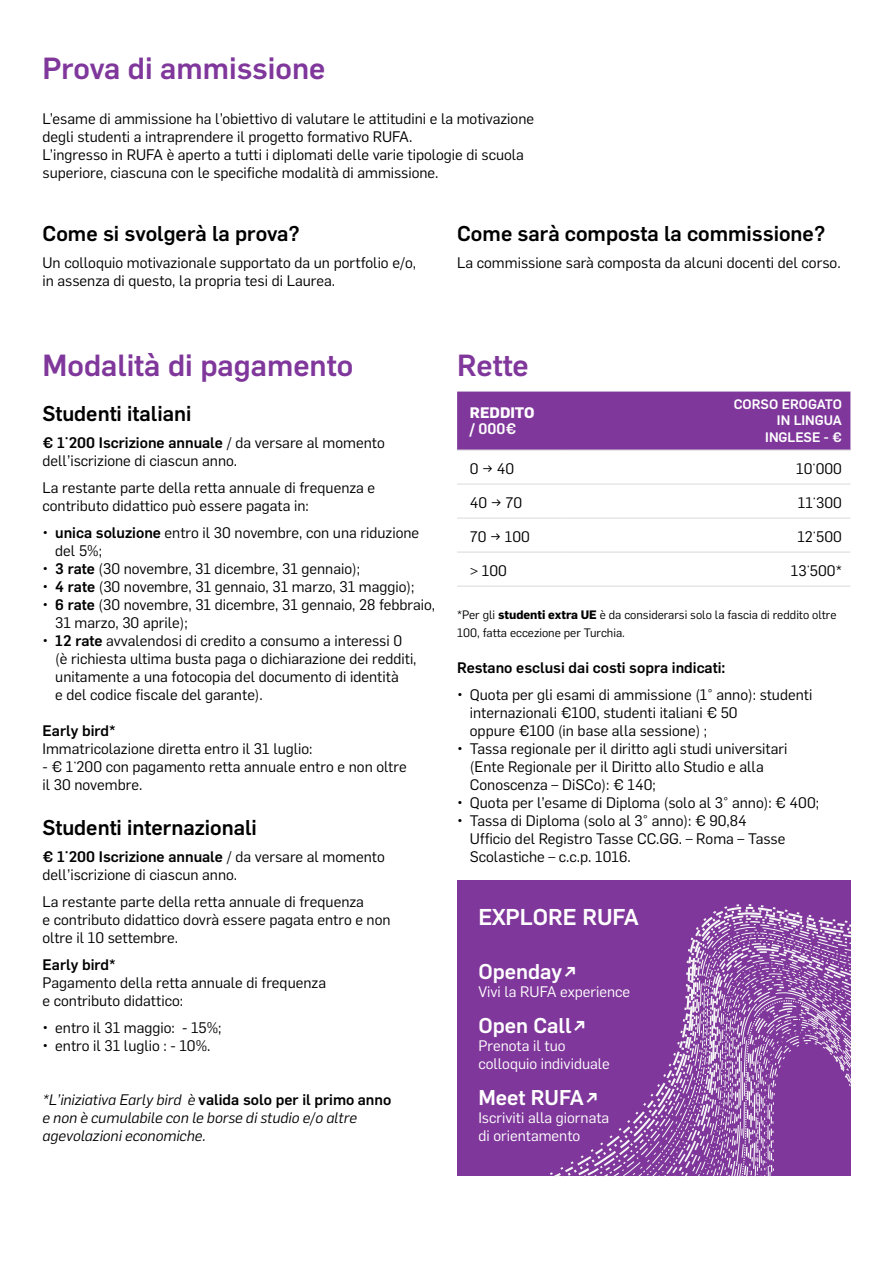
<style>
.page{position:relative;width:893px;height:1263px;background:#fff}
.page>*{position:absolute;margin:0;border:0;box-sizing:border-box;transform-origin:0 0}
.t1{font:500 30px "Flama";color:#80379b}
.t2{font:500 22.5px "Flama";color:#fff}
.t3{font:500 21px "Flama";color:#000}
.t4{font:500 21px "Flama";color:#fff}
.t5{font:15px/18px "Flama";color:#000}
.t6{font:italic 15px/18px "Flama";color:#000}
.t7{font:15px/18px "Flama";color:#fff}
.t8{font:500 15px "Flama";color:#000}
.t9{font:700 15px/16.5px "Flama";color:#fff}
.t10{font:500 13.5px/16.5px "Flama";color:#fff;text-align:right}
.t11{font:12px/18px "Flama";color:#000}
.s1{font-weight:500}
.s2{font-weight:500;font-style:normal}
.s3{font-weight:700}
</style>
<div class="page">
<div style="left:457px;top:392px;width:393px;height:58px;background:#80379b"></div>
<hr style="left:457px;top:450px;width:104px;height:1px;background:#dadada">
<hr style="left:561px;top:450px;width:289px;height:1px;background:#dadada">
<hr style="left:457px;top:484px;width:104px;height:1px;background:#dadada">
<hr style="left:561px;top:484px;width:289px;height:1px;background:#dadada">
<hr style="left:457px;top:518px;width:104px;height:1px;background:#dadada">
<hr style="left:561px;top:518px;width:289px;height:1px;background:#dadada">
<hr style="left:561px;top:552px;width:289px;height:1px;background:#dadada">
<hr style="left:561px;top:586px;width:289px;height:1px;background:#dadada">
<hr style="left:457px;top:552px;width:104px;height:1px;background:#dadada">
<hr style="left:457px;top:586px;width:104px;height:1px;background:#dadada">
<div style="left:457px;top:880px;width:393px;height:296px;background:#80379b"></div>
<svg style="left:550px;top:880px;width:301px;height:296px"></svg>
<h1 class="t1" style="left:43px;top:46px;width:284px">Prova di ammissione</h1>
<p class="t5" style="left:43px;top:108px;width:493px">L’esame di ammissione ha l’obiettivo di valutare le attitudini e la motivazione degli studenti a intraprendere il progetto formativo RUFA.<br>L’ingresso in RUFA è aperto a tutti i diplomati delle varie tipologie di scuola superiore, ciascuna con le specifiche modalità di ammissione.</p>
<h3 class="t3" style="left:43px;top:218px;width:259px">Come si svolgerà la prova?</h3>
<p class="t5" style="left:43px;top:252px;width:375px">Un colloquio motivazionale supportato da un portfolio e/o, in assenza di questo, la propria tesi di Laurea.</p>
<h3 class="t3" style="left:457px;top:218px;width:370px">Come sarà composta la commissione?</h3>
<p class="t5" style="left:457px;top:252px;width:385px">La commissione sarà composta da alcuni docenti del corso.</p>
<h1 class="t1" style="left:43px;top:343px;width:312px">Modalità di pagamento</h1>
<h3 class="t3" style="left:43px;top:398px;width:150px">Studenti italiani</h3>
<p class="t5" style="left:43px;top:432px;width:344px"><span class="s1">€ 1˙200 Iscrizione annuale</span> / da versare al momento dell’iscrizione di ciascun anno.</p>
<p class="t5" style="left:43px;top:477px;width:334px">La restante parte della retta annuale di frequenza e contributo didattico può essere pagata in:</p>
<p class="t5" style="left:55px;top:522px;width:365px;text-indent:-13px">• <span class="s1">unica soluzione</span> entro il 30 novembre, con una riduzione del 5%;</p>
<p class="t5" style="left:43px;top:558px;width:319px">• <span class="s1">3 rate</span> (30 novembre, 31 dicembre, 31 gennaio);</p>
<p class="t5" style="left:43px;top:576px;width:373px">• <span class="s1">4 rate</span> (30 novembre, 31 gennaio, 31 marzo, 31 maggio);</p>
<p class="t5" style="left:55px;top:594px;width:381px;text-indent:-13px">• <span class="s1">6 rate</span> (30 novembre, 31 dicembre, 31 gennaio, 28 febbraio,<br>31 marzo, 30 aprile);</p>
<p class="t5" style="left:55px;top:630px;width:363px;text-indent:-13px">• <span class="s1">12 rate</span> avvalendosi di credito a consumo a interessi 0 (è richiesta ultima busta paga o dichiarazione dei redditi, unitamente a una fotocopia del documento di identità<br>e del codice fiscale del garante).</p>
<p class="t8" style="left:43px;top:719px;width:75px">Early bird*</p>
<p class="t5" style="left:43px;top:738px;width:272px">Immatricolazione diretta entro il 31 luglio:</p>
<p class="t5" style="left:43px;top:756px;width:366px">- € 1˙200 con pagamento retta annuale entro e non oltre il 30 novembre.</p>
<h3 class="t3" style="left:43px;top:812px;width:216px">Studenti internazionali</h3>
<p class="t5" style="left:43px;top:846px;width:344px"><span class="s1">€ 1˙200 Iscrizione annuale</span> / da versare al momento dell’iscrizione di ciascun anno.</p>
<p class="t5" style="left:43px;top:891px;width:350px">La restante parte della retta annuale di frequenza<br>e contributo didattico dovrà essere pagata entro e non oltre il 10 settembre.</p>
<p class="t8" style="left:43px;top:953px;width:75px">Early bird*</p>
<p class="t5" style="left:43px;top:972px;width:285px">Pagamento della retta annuale di frequenza e contributo didattico:</p>
<p class="t5" style="left:43px;top:1017px;width:181px">• entro il 31 maggio: - 15%;</p>
<p class="t5" style="left:43px;top:1035px;width:169px">• entro il 31 luglio : - 10%.</p>
<p class="t6" style="left:43px;top:1089px;width:350px">*L’iniziativa Early bird è <span class="s2">valida solo per il primo anno </span>e non è cumulabile con le borse di studio e/o altre agevolazioni economiche.</p>
<h1 class="t1" style="left:457px;top:343px;width:73px">Rette</h1>
<p class="t9" style="left:470px;top:403px;width:66px">REDDITO / <span class="s1">000€</span></p>
<p class="t10" style="left:734px;top:394px;width:110px">CORSO EROGATO<br>IN LINGUA<br>INGLESE - €</p>
<p class="t5" style="left:470px;top:459px;width:46px">0 → 40</p>
<p class="t5" style="left:796px;top:459px;width:47px">10˙000</p>
<p class="t5" style="left:470px;top:493px;width:54px">40 → 70</p>
<p class="t5" style="left:798px;top:493px;width:46px">11˙300</p>
<p class="t5" style="left:470px;top:527px;width:61px">70 → 100</p>
<p class="t5" style="left:797px;top:527px;width:46px">12˙500</p>
<p class="t5" style="left:470px;top:561px;width:39px">&gt; 100</p>
<p class="t5" style="left:791px;top:561px;width:53px">13˙500*</p>
<p class="t11" style="left:457px;top:605px;width:381px">*Per gli <span class="s3">studenti extra UE</span> è da considerarsi solo la fascia di reddito oltre<br>100, fatta eccezione per Turchia.</p>
<p class="t8" style="left:457px;top:656px;width:270px">Restano esclusi dai costi sopra indicati:</p>
<p class="t5" style="left:470px;top:684px;width:344px;text-indent:-13px">• Quota per gli esami di ammissione (1° anno): studenti internazionali €100, studenti italiani € 50<br>oppure €100 (in base alla sessione) ;</p>
<p class="t5" style="left:470px;top:738px;width:319px;text-indent:-13px">• Tassa regionale per il diritto agli studi universitari (Ente Regionale per il Diritto allo Studio e alla<br>Conoscenza – DiSCo): € 140;</p>
<p class="t5" style="left:457px;top:792px;width:363px">• Quota per l’esame di Diploma (solo al 3° anno): € 400;</p>
<p class="t5" style="left:470px;top:810px;width:317px;text-indent:-13px">• Tassa di Diploma (solo al 3° anno): € 90,84<br>Ufficio del Registro Tasse CC.GG. – Roma – Tasse<br>Scolastiche – c.c.p. 1016.</p>
<h2 class="t2" style="left:478px;top:900px;width:162px">EXPLORE RUFA</h2>
<h3 class="t4" style="left:478px;top:956px;width:101px">Openday↗</h3>
<p class="t7" style="left:478px;top:981px;width:153px">Vivi la RUFA experience</p>
<h3 class="t4" style="left:478px;top:1010px;width:110px">Open Call↗</h3>
<p class="t7" style="left:478px;top:1035px;width:133px">Prenota il tuo colloquio individuale</p>
<h3 class="t4" style="left:478px;top:1082px;width:122px">Meet RUFA↗</h3>
<p class="t7" style="left:478px;top:1107px;width:132px">Iscriviti alla giornata di orientamento</p>
</div>
